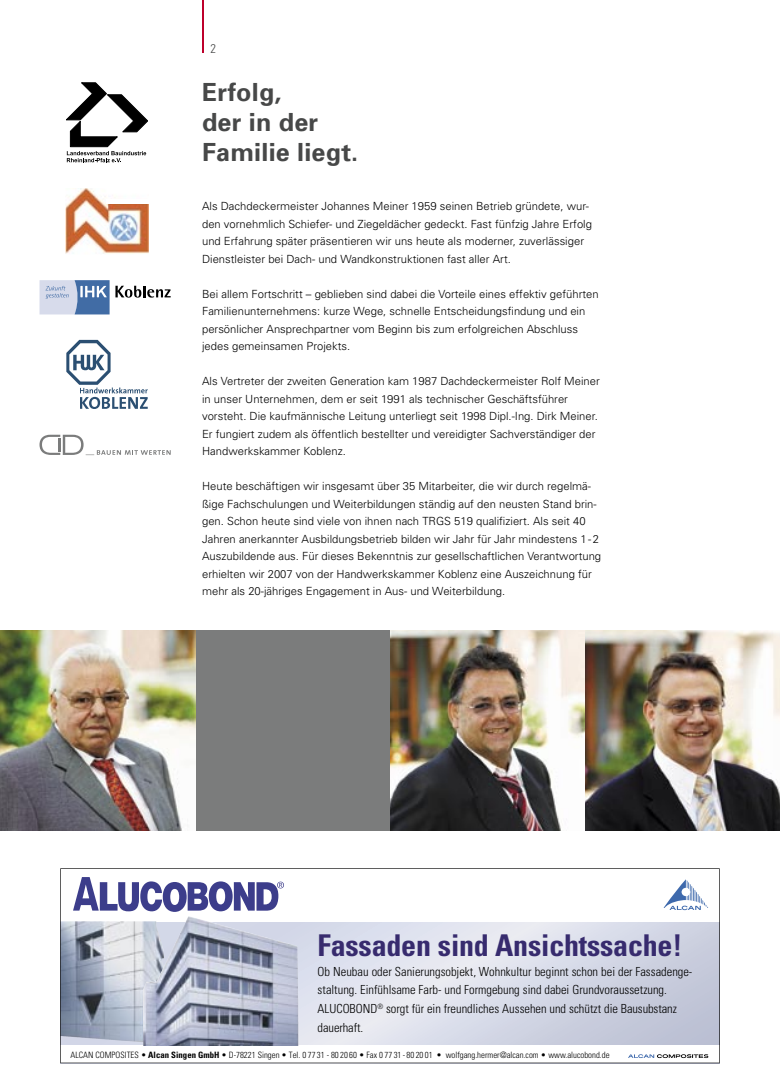
<style>
.page{position:relative;width:780px;height:1081px;background:#fff}
.page>*{position:absolute;margin:0;border:0;box-sizing:border-box;transform-origin:0 0}
.t1{font:700 condensed 30px "Univers";letter-spacing:-.01em;color:#372b6e}
.t2{font:700 25px/30px "Univers";letter-spacing:.01em;color:#474848}
.t3{font:300 condensed 12.5px/18.8px "Univers";color:#000}
.t4{font:300 condensed 12.5px "Univers";color:#474848}
.t5{font:300 11.25px/17.5px "Univers";color:#000}
.t6{font:300 condensed 8.75px "Univers";color:#000}
.s1{font-weight:700}
</style>
<div class="page">
<svg style="left:60px;top:868px;width:659px;height:195px"></svg>
<div style="left:0;top:630px;width:780px;height:200px;background:#7b7c7c"></div>
<img style="left:0;top:630px;width:195px;height:200px">
<img style="left:390px;top:630px;width:195px;height:200px">
<img style="left:585px;top:630px;width:195px;height:200px">
<hr style="left:202px;top:0;width:1px;height:53px;background:#bd002b">
<svg style="left:66px;top:83px;width:82px;height:79px"></svg>
<img style="left:65px;top:188px;width:84px;height:66px">
<hr style="left:106px;top:199px;width:43px;height:4px;background:#fff">
<svg style="left:39px;top:280px;width:132px;height:34px"></svg>
<svg style="left:66px;top:340px;width:82px;height:69px"></svg>
<svg style="left:39px;top:435px;width:132px;height:20px"></svg>
<p class="t4" style="left:210px;top:41px;width:7px">2</p>
<h2 class="t2" style="left:202px;top:76px;width:158px">Erfolg,<br>der in der<br>Familie liegt.</h2>
<p class="t5" style="left:202px;top:197px;width:391px">Als Dachdeckermeister Johannes Meiner 1959 seinen Betrieb gründete, wur&shy;den vornehmlich Schiefer- und Ziegeldächer gedeckt. Fast fünfzig Jahre Erfolg und Erfahrung später präsentieren wir uns heute als moderner, zuverlässiger Dienstleister bei Dach- und Wandkonstruktionen fast aller Art.</p>
<p class="t5" style="left:202px;top:284px;width:398px">Bei allem Fortschritt – geblieben sind dabei die Vorteile eines effektiv geführten Familienunternehmens: kurze Wege, schnelle Entscheidungsfindung und ein persönlicher Ansprechpartner vom Beginn bis zum erfolgreichen Abschluss jedes gemeinsamen Projekts.</p>
<p class="t5" style="left:202px;top:372px;width:399px">Als Vertreter der zweiten Generation kam 1987 Dachdeckermeister Rolf Meiner in unser Unternehmen, dem er seit 1991 als technischer Geschäftsführer vorsteht. Die kaufmännische Leitung unterliegt seit 1998 Dipl.-Ing. Dirk Meiner.<br>Er fungiert zudem als öffentlich bestellter und vereidigter Sachverständiger der Handwerkskammer Koblenz.</p>
<p class="t5" style="left:202px;top:477px;width:400px">Heute beschäftigen wir insgesamt über 35 Mitarbeiter, die wir durch regelmä&shy;ßige Fachschulungen und Weiterbildungen ständig auf den neusten Stand brin&shy;gen. Schon heute sind viele von ihnen nach TRGS 519 qualifiziert. Als seit 40<br>Jahren anerkannter Ausbildungsbetrieb bilden wir Jahr für Jahr mindestens 1 - 2<br>Auszubildende aus. Für dieses Bekenntnis zur gesellschaftlichen Verantwortung erhielten wir 2007 von der Handwerkskammer Koblenz eine Auszeichnung für mehr als 20-jähriges Engagement in Aus- und Weiterbildung.</p>
<h1 class="t1" style="left:317px;top:927px;width:366px">Fassaden sind Ansichtssache!</h1>
<p class="t3" style="left:317px;top:961px;width:376px">Ob Neubau oder Sanierungsobjekt, Wohnkultur beginnt schon bei der Fassadenge&shy;staltung. Einfühlsame Farb- und Formgebung sind dabei Grundvoraussetzung.<br>ALUCOBOND<sup>®</sup> sorgt für ein freundliches Aussehen und schützt die Bausubstanz dauerhaft.</p>
<p class="t6" style="left:71px;top:1049px;width:540px">ALCAN COMPOSITES • <span class="s1">Alcan Singen GmbH</span> • D-78221 Singen • Tel. 0 77 31 - 80 20 60 • Fax 0 77 31 - 80 20 01 • wolfgang.hermer@alcan.com • www.alucobond.de</p>
</div>
